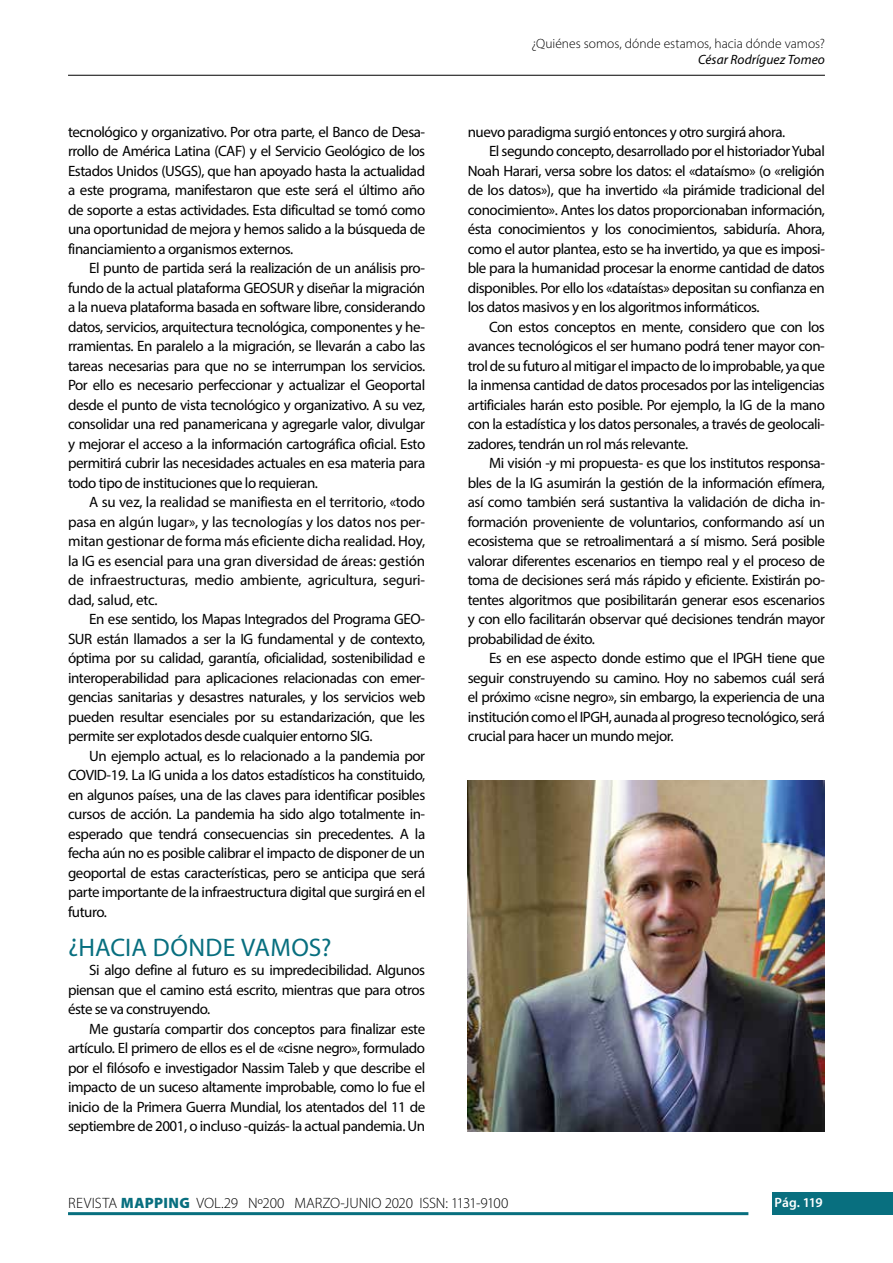
<style>
.page{position:relative;width:893px;height:1263px;background:#fff}
.page>*{position:absolute;margin:0;border:0;box-sizing:border-box;transform-origin:0 0}
.t1{font:25.5px "Myriad Pro";letter-spacing:.01em;color:#086f7f}
.t2{font:15px/19.5px "Myriad Pro";letter-spacing:-.03em;color:#000;text-align:justify}
.t3{font:300 15px "Myriad Pro";letter-spacing:-.01em;color:#000}
.t4{font:300 13.5px "Myriad Pro";letter-spacing:.005em;color:#000}
.t5{font:italic 13.5px "Myriad Pro";letter-spacing:.005em;color:#000}
.t6{font:600 13.5px "Myriad Pro";letter-spacing:-.025em;color:#fff}
.s1{font-weight:900;color:#086f7f}
</style>
<div class="page">
<div style="left:772px;top:1193px;width:121px;height:22px;background:#086f7f"></div>
<hr style="left:68px;top:1212px;width:680px;height:3px;background:#086f7f">
<hr style="left:68px;top:75px;width:757px;height:1px;background:#000">
<img style="left:468px;top:780px;width:357px;height:351px">
<p class="t2" style="left:68px;top:121px;width:359px">tecnológico y organizativo. Por otra parte, el Banco de Desa&shy;rrollo de América Latina (CAF) y el Servicio Geológico de los Estados Unidos (USGS), que han apoyado hasta la actualidad a este programa, manifestaron que este será el último año de soporte a estas actividades. Esta dificultad se tomó como una oportunidad de mejora y hemos salido a la búsqueda de financiamiento a organismos externos.</p>
<p class="t2" style="left:68px;top:258px;width:359px;text-indent:21px">El punto de partida será la realización de un análisis pro&shy;fundo de la actual plataforma GEOSUR y diseñar la migración a la nueva plataforma basada en software libre, considerando datos, servicios, arquitectura tecnológica, componentes y he&shy;rramientas. En paralelo a la migración, se llevarán a cabo las tareas necesarias para que no se interrumpan los servicios.<br>Por ello es necesario perfeccionar y actualizar el Geoportal desde el punto de vista tecnológico y organizativo. A su vez, consolidar una red panamericana y agregarle valor, divulgar y mejorar el acceso a la información cartográfica oficial. Esto permitirá cubrir las necesidades actuales en esa materia para todo tipo de instituciones que lo requieran.</p>
<p class="t2" style="left:68px;top:492px;width:359px;text-indent:21px">A su vez, la realidad se manifiesta en el territorio, «todo pasa en algún lugar», y las tecnologías y los datos nos per&shy;mitan gestionar de forma más eficiente dicha realidad. Hoy, la IG es esencial para una gran diversidad de áreas: gestión de infraestructuras, medio ambiente, agricultura, seguri&shy;dad, salud, etc.</p>
<p class="t2" style="left:68px;top:609px;width:359px;text-indent:21px">En ese sentido, los Mapas Integrados del Programa GEO-SUR están llamados a ser la IG fundamental y de contexto, óptima por su calidad, garantía, oficialidad, sostenibilidad e interoperabilidad para aplicaciones relacionadas con emer&shy;gencias sanitarias y desastres naturales, y los servicios web pueden resultar esenciales por su estandarización, que les permite ser explotados desde cualquier entorno SIG.</p>
<p class="t2" style="left:68px;top:745px;width:359px;text-indent:21px">Un ejemplo actual, es lo relacionado a la pandemia por COVID-19. La IG unida a los datos estadísticos ha constituido, en algunos países, una de las claves para identificar posibles cursos de acción. La pandemia ha sido algo totalmente in&shy;esperado que tendrá consecuencias sin precedentes. A la fecha aún no es posible calibrar el impacto de disponer de un geoportal de estas características, pero se anticipa que será parte importante de la infraestructura digital que surgirá en el futuro.</p>
<h1 class="t1" style="left:68px;top:931px;width:265px">¿HACIA DÓNDE VAMOS?</h1>
<p class="t2" style="left:68px;top:960px;width:359px;text-indent:21px">Si algo define al futuro es su impredecibilidad. Algunos piensan que el camino está escrito, mientras que para otros éste se va construyendo.</p>
<p class="t2" style="left:68px;top:1018px;width:359px;text-indent:21px">Me gustaría compartir dos conceptos para finalizar este artículo. El primero de ellos es el de «cisne negro», formulado por el filósofo e investigador Nassim Taleb y que describe el impacto de un suceso altamente improbable, como lo fue el inicio de la Primera Guerra Mundial, los atentados del 11 de septiembre de 2001, o incluso -quizás- la actual pandemia. Un</p>
<p class="t4" style="left:531px;top:36px;width:295px">¿Quiénes somos, dónde estamos, hacia dónde vamos?</p>
<p class="t5" style="left:698px;top:52px;width:128px">César Rodríguez Tomeo</p>
<p class="t2" style="left:468px;top:121px;width:319px">nuevo paradigma surgió entonces y otro surgirá ahora.</p>
<p class="t2" style="left:489px;top:141px;width:337px">El segundo concepto, desarrollado por el historiador Yubal</p>
<p class="t2" style="left:468px;top:160px;width:359px">Noah Harari, versa sobre los datos: el «dataísmo» (o «religión</p>
<p class="t2" style="left:468px;top:180px;width:359px">de los datos»), que ha invertido «la pirámide tradicional del</p>
<p class="t2" style="left:468px;top:199px;width:359px">conocimiento». Antes los datos proporcionaban información,</p>
<p class="t2" style="left:468px;top:219px;width:359px">ésta conocimientos y los conocimientos, sabiduría. Ahora,</p>
<p class="t2" style="left:468px;top:238px;width:359px">como el autor plantea, esto se ha invertido, ya que es imposi-</p>
<p class="t2" style="left:468px;top:258px;width:359px">ble para la humanidad procesar la enorme cantidad de datos</p>
<p class="t2" style="left:468px;top:277px;width:359px">disponibles. Por ello los «dataístas» depositan su confianza en</p>
<p class="t2" style="left:468px;top:297px;width:293px">los datos masivos y en los algoritmos informáticos.</p>
<p class="t2" style="left:489px;top:316px;width:337px">Con estos conceptos en mente, considero que con los</p>
<p class="t2" style="left:468px;top:336px;width:359px">avances tecnológicos el ser humano podrá tener mayor con-</p>
<p class="t2" style="left:468px;top:355px;width:359px">trol de su futuro al mitigar el impacto de lo improbable, ya que</p>
<p class="t2" style="left:468px;top:375px;width:359px">la inmensa cantidad de datos procesados por las inteligencias</p>
<p class="t2" style="left:468px;top:394px;width:359px">artificiales harán esto posible. Por ejemplo, la IG de la mano</p>
<p class="t2" style="left:468px;top:414px;width:359px">con la estadística y los datos personales, a través de geolocali-</p>
<p class="t2" style="left:468px;top:433px;width:222px">zadores, tendrán un rol más relevante.</p>
<p class="t2" style="left:489px;top:453px;width:337px">Mi visión -y mi propuesta- es que los institutos responsa-</p>
<p class="t2" style="left:468px;top:472px;width:359px">bles de la IG asumirán la gestión de la información efímera,</p>
<p class="t2" style="left:468px;top:492px;width:359px">así como también será sustantiva la validación de dicha in-</p>
<p class="t2" style="left:468px;top:511px;width:359px">formación proveniente de voluntarios, conformando así un</p>
<p class="t2" style="left:468px;top:531px;width:359px">ecosistema que se retroalimentará a sí mismo. Será posible</p>
<p class="t2" style="left:468px;top:550px;width:359px">valorar diferentes escenarios en tiempo real y el proceso de</p>
<p class="t2" style="left:468px;top:570px;width:359px">toma de decisiones será más rápido y eficiente. Existirán po-</p>
<p class="t2" style="left:468px;top:589px;width:359px">tentes algoritmos que posibilitarán generar esos escenarios</p>
<p class="t2" style="left:468px;top:609px;width:359px">y con ello facilitarán observar qué decisiones tendrán mayor</p>
<p class="t2" style="left:468px;top:628px;width:129px">probabilidad de éxito.</p>
<p class="t2" style="left:489px;top:648px;width:337px">Es en ese aspecto donde estimo que el IPGH tiene que</p>
<p class="t2" style="left:468px;top:667px;width:359px">seguir construyendo su camino. Hoy no sabemos cuál será</p>
<p class="t2" style="left:468px;top:687px;width:359px">el próximo «cisne negro», sin embargo, la experiencia de una</p>
<p class="t2" style="left:468px;top:706px;width:359px">institución como el IPGH, aunada al progreso tecnológico, será</p>
<p class="t2" style="left:468px;top:726px;width:207px">crucial para hacer un mundo mejor.</p>
<p class="t3" style="left:68px;top:1194px;width:442px">REVISTA <span class="s1">MAPPING</span> VOL.29 Nº200 MARZO-JUNIO 2020 ISSN: 1131-9100</p>
<p class="t6" style="left:775px;top:1194px;width:50px">Pág. 119</p>
</div>
